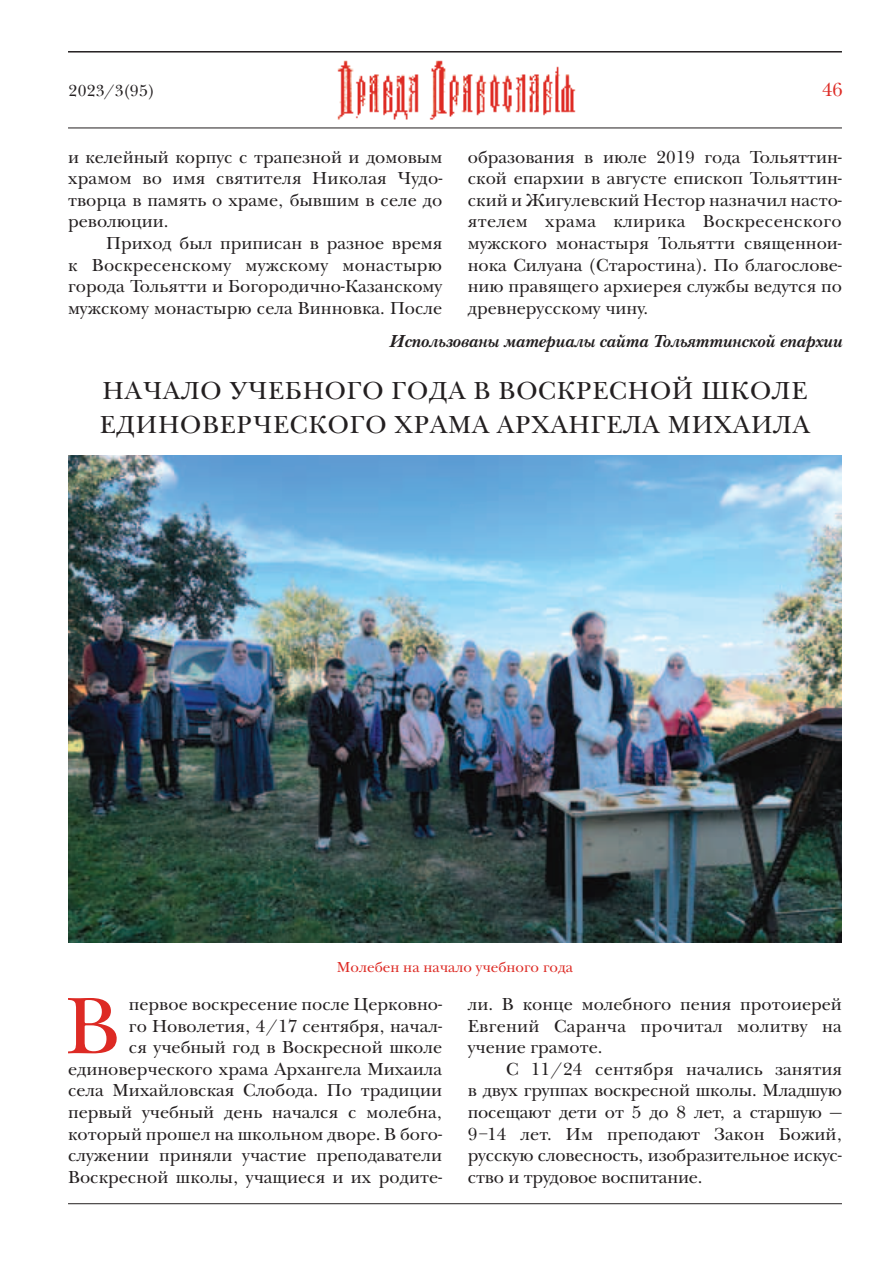
<style>
.page{position:relative;width:893px;height:1263px;background:#fff}
.page>*{position:absolute;margin:0;border:0;box-sizing:border-box;transform-origin:0 0}
.t1{font:82.65px "New Baskerville C";color:#dd2a24}
.t2{font:25.5px "New Baskerville C";letter-spacing:.03em;color:#231f20}
.t3{font:19.5px "New Baskerville C";color:#dd2a24}
.t4{font:18px/21.6px "New Baskerville C";color:#231f20;text-align:justify}
.t5{font:italic 700 18px "New Baskerville C";color:#231f20}
.t6{font:16.5px "New Baskerville C";letter-spacing:.025em;color:#231f20}
.t7{font:15px "New Baskerville C";color:#dd2a24}
.s1{font-style:italic}
</style>
<div class="page">
<img style="left:337px;top:60px;width:239px;height:60px">
<hr style="left:68px;top:51px;width:774px;height:2px;background:#231f20">
<hr style="left:68px;top:128px;width:774px;height:1px;background:#231f20">
<hr style="left:68px;top:1203px;width:774px;height:1px;background:#231f20">
<img style="left:68px;top:455px;width:774px;height:488px">
<p class="t6" style="left:69px;top:80px;width:87px">2023/3(95)</p>
<p class="t3" style="left:822px;top:78px;width:22px">46</p>
<p class="t4" style="left:68px;top:146px;width:376px">и келейный корпус с трапезной и домовым храмом во имя святителя Николая Чудо&shy;творца в память о храме, бывшим в селе до революции.</p>
<p class="t4" style="left:68px;top:232px;width:376px;text-indent:38px">Приход был приписан в разное время к Воскресенскому мужскому монастырю города Тольятти и Богородично-Казанскому мужскому монастырю села Винновка. После</p>
<p class="t4" style="left:468px;top:146px;width:376px">образования в июле 2019 года Тольяттин&shy;ской епархии в августе епископ Тольяттин&shy;ский и Жигулевский Нестор назначил насто&shy;ятелем храма клирика Воскресенского мужского монастыря Тольятти священнои&shy;нока Силуана (Старостина). По благослове&shy;нию правящего архиерея службы ведутся по древнерусскому чину.</p>
<p class="t5" style="left:389px;top:330px;width:455px">Использованы материалы сайта Тольяттинской епархии</p>
<h2 class="t2" style="left:103px;top:375px;width:43px">Начало</h2>
<h2 class="t2" style="left:230px;top:375px;width:21px">учебного</h2>
<h2 class="t2" style="left:392px;top:375px;width:20px">года</h2>
<h2 class="t2" style="left:473px;top:375px;width:64px">в Воскресной</h2>
<h2 class="t2" style="left:701px;top:375px;width:22px">школе</h2>
<h2 class="t2" style="left:100px;top:410px;width:20px">единоверческого</h2>
<h2 class="t2" style="left:395px;top:410px;width:21px">храма</h2>
<h2 class="t2" style="left:497px;top:410px;width:37px">Архангела</h2>
<h2 class="t2" style="left:668px;top:410px;width:45px">Михаила</h2>
<p class="t7" style="left:337px;top:958px;width:237px">Молебен на начало учебного года</p>
<p class="t4" style="left:68px;top:993px;width:376px;text-align:right">первое воскресение после Церковно-<br>го Новолетия, 4/17 сентября, начал-<br>ся учебный год в Воскресной школе единоверческого храма Архангела Михаила села Михайловская Слобода. По традиции первый учебный день начался с молебна, который прошел на школьном дворе. В бого&shy;служении приняли участие преподаватели Воскресной школы, учащиеся и их родите-</p>
<p class="t4" style="left:468px;top:993px;width:376px">ли. В конце молебного пения протоиерей Евгений Саранча прочитал молитву на учение грамоте.</p>
<h1 class="t1" style="left:65px;top:977px;width:57px">В</h1>
<p class="t4" style="left:468px;top:1058px;width:376px;text-indent:38px">С 11/24 сентября начались занятия в двух группах воскресной школы. Младшую посещают дети от 5 до 8 лет, а старшую — 9<span class="s1">–</span>14 лет. Им преподают Закон Божий, русскую словесность, изобразительное искус&shy;ство и трудовое воспитание.</p>
</div>
